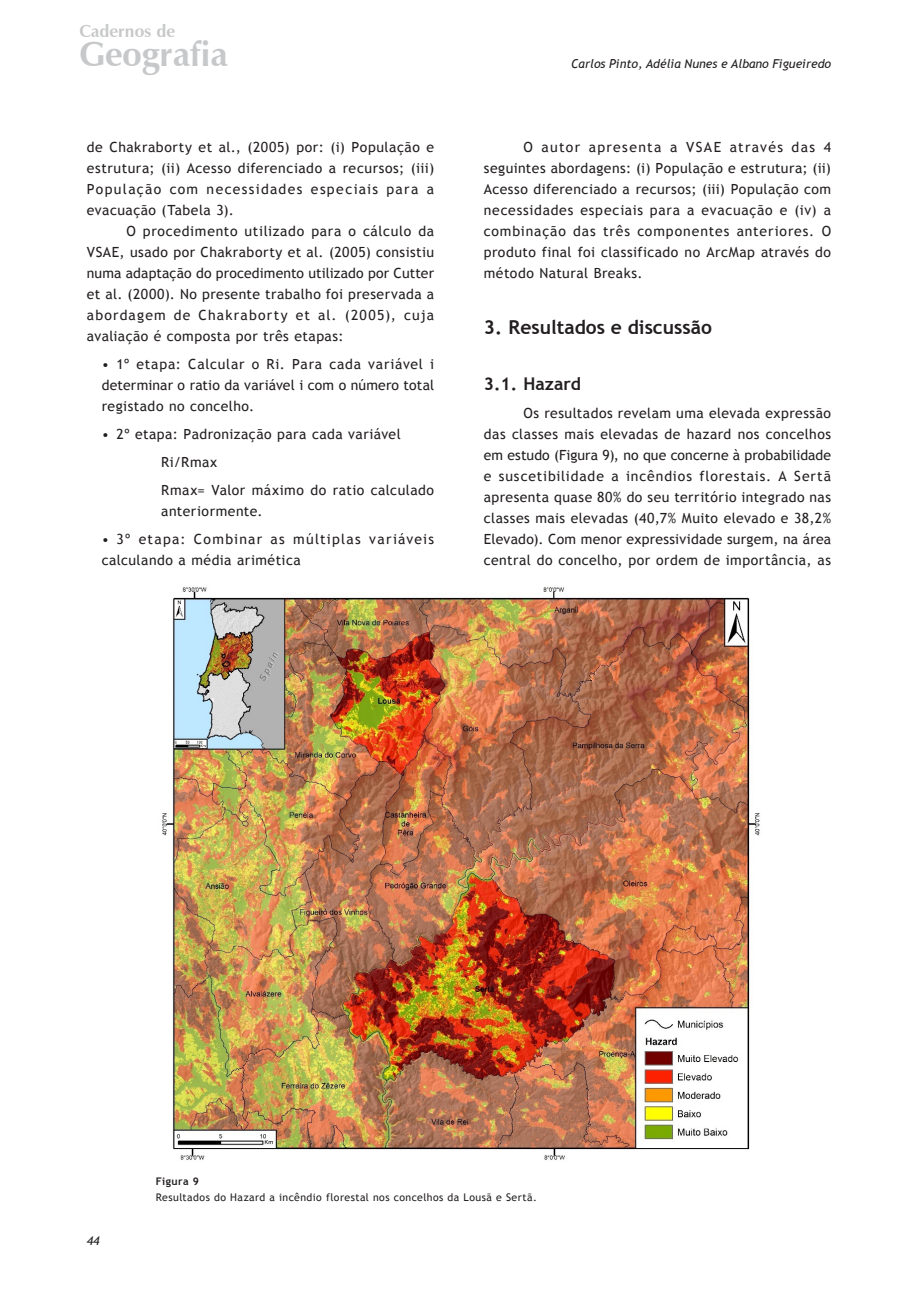
<style>
.page{position:relative;width:918px;height:1290px;background:#fff}
.page>*{position:absolute;margin:0;border:0;box-sizing:border-box;transform-origin:0 0}
.t1{font:700 34.48px "Zapf Humanist 601 BT";color:#c7c8ca}
.t2{font:700 19.25px "Trebuchet MS";color:#231f20}
.t3{font:700 17.5px "Trebuchet MS";color:#231f20}
.t4{font:700 17.32px "Zapf Humanist 601 BT";color:#c7c8ca}
.t5{font:14px/21px "Trebuchet MS";letter-spacing:.035em;color:#231f20;text-align:justify}
.t6{font:14px/21px "Trebuchet MS";letter-spacing:.08em;color:#231f20}
.t7{font:italic 12.25px "Trebuchet MS";color:#231f20}
.t8{font:10.5px "Trebuchet MS";letter-spacing:.045em;color:#231f20}
.t9{font:700 10.5px "Trebuchet MS";letter-spacing:.045em;color:#231f20}
</style>
<div class="page">
<img style="left:162px;top:587px;width:598px;height:573px">
<p class="t4" style="left:79px;top:21px;width:97px">Cadernos de</p>
<h1 class="t1" style="left:79px;top:33px;width:150px">Geografia</h1>
<p class="t5" style="left:87px;top:137px;width:349px">de Chakraborty et al., (2005) por: (i) População e estrutura; (ii) Acesso diferenciado a recursos; (iii)<br>População com necessidades especiais para a evacuação (Tabela 3).</p>
<p class="t5" style="left:87px;top:221px;width:349px;text-indent:40px">O procedimento utilizado para o cálculo da VSAE, usado por Chakraborty et al. (2005) consistiu numa adaptação do procedimento utilizado por Cutter et al. (2000). No presente trabalho foi preservada a abordagem de Chakraborty et al. (2005), cuja avaliação é composta por três etapas:</p>
<p class="t5" style="left:102px;top:354px;width:334px">• 1º etapa: Calcular o Ri. Para cada variável i determinar o ratio da variável i com o número total registado no concelho.</p>
<p class="t5" style="left:161px;top:420px;width:274px;line-height:28px;text-align:left;text-indent:-60px">• 2º etapa: Padronização para cada variável<br>Ri/Rmax<br>Rmax= Valor máximo do ratio calculado</p>
<p class="t5" style="left:161px;top:501px;width:103px">anteriormente.</p>
<p class="t6" style="left:102px;top:529px;width:334px">• 3º etapa: Combinar as múltiplas variáveis calculando a média arimética</p>
<p class="t7" style="left:571px;top:56px;width:261px">Carlos Pinto, Adélia Nunes e Albano Figueiredo</p>
<p class="t5" style="left:484px;top:137px;width:349px;text-indent:40px">O autor apresenta a VSAE através das 4 seguintes abordagens: (i) População e estrutura; (ii)<br>Acesso diferenciado a recursos; (iii) População com necessidades especiais para a evacuação e (iv) a combinação das três componentes anteriores. O produto final foi classificado no ArcMap através do método Natural Breaks.</p>
<h2 class="t2" style="left:484px;top:315px;width:230px">3. Resultados e discussão</h2>
<p class="t3" style="left:484px;top:373px;width:99px">3.1. Hazard</p>
<p class="t5" style="left:484px;top:403px;width:349px;text-indent:40px">Os resultados revelam uma elevada expressão das classes mais elevadas de hazard nos concelhos em estudo (Figura 9), no que concerne à probabilidade e suscetibilidade a incêndios florestais. A Sertã apresenta quase 80% do seu território integrado nas classes mais elevadas (40,7% Muito elevado e 38,2% Elevado). Com menor expressividade surgem, na área central do concelho, por ordem de importância, as</p>
<p class="t7" style="left:87px;top:1233px;width:14px">44</p>
<p class="t9" style="left:156px;top:1174px;width:45px">Figura 9</p>
<p class="t8" style="left:156px;top:1191px;width:383px">Resultados do Hazard a incêndio florestal nos concelhos da Lousã e Sertã.</p>
</div>
